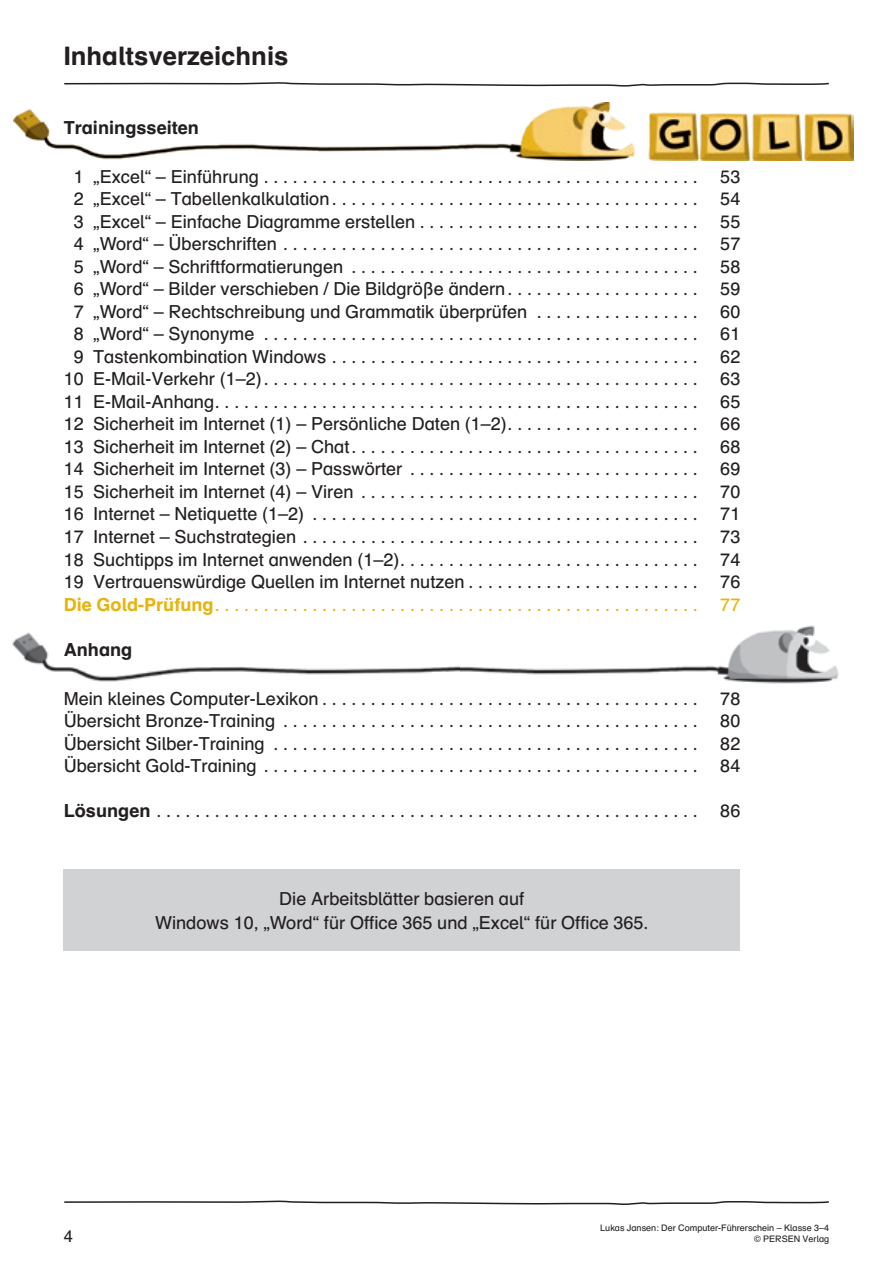
<style>
.page{position:relative;width:893px;height:1263px;background:#fff}
.page>*{position:absolute;margin:0;border:0;box-sizing:border-box;transform-origin:0 0}
.t1{font:700 25.5px "Auer Schulbuch";color:#231f20}
.IVZ{font:18px "Auer Schulbuch";color:#231f20}
.Impressum{font:18px/24px "Auer Schulbuch";color:#231f20;text-align:center}
.IVZ-2{font:18px "Auer Schulbuch";color:#e7b30c}
.IVZ-3{font:700 18px "Auer Schulbuch";color:#231f20}
.t2{font:16.5px "Auer Schulbuch";color:#231f20}
.t3{font:9px/10.8px "Auer Schulbuch";color:#231f20;text-align:right}
.s1{font-weight:700}
</style>
<div class="page">
<svg style="left:64px;top:1200px;width:765px;height:5px"></svg>
<svg style="left:64px;top:82px;width:765px;height:5px"></svg>
<img style="left:14px;top:102px;width:840px;height:59px">
<img style="left:12px;top:632px;width:448px;height:50px">
<img style="left:460px;top:625px;width:379px;height:59px">
<div style="left:64px;top:869px;width:676px;height:81px;background:#d1d2d4"></div>
<h1 class="t1" style="left:64px;top:40px;width:226px">Inhaltsverzeichnis</h1>
<p class="IVZ-3" style="left:64px;top:116px;width:137px">Trainingsseiten</p>
<p class="IVZ" style="left:74px;top:165px;width:623px">1 „Excel“ – Einführung.............................................</p>
<p class="IVZ" style="left:720px;top:165px;width:22px">53</p>
<p class="IVZ" style="left:74px;top:188px;width:668px">2 „Excel“ – Tabellenkalkulation . . . . . . . . . . . . . . . . . . . . . . . . . . . . . . . . . . . . . . 54</p>
<p class="IVZ" style="left:74px;top:210px;width:668px">3 „Excel“ – Einfache Diagramme erstellen . . . . . . . . . . . . . . . . . . . . . . . . . . . . . 55</p>
<p class="IVZ" style="left:74px;top:233px;width:668px">4 „Word“ – Überschriften . . . . . . . . . . . . . . . . . . . . . . . . . . . . . . . . . . . . . . . . . . . 57</p>
<p class="IVZ" style="left:74px;top:255px;width:668px">5 „Word“ – Schriftformatierungen . . . . . . . . . . . . . . . . . . . . . . . . . . . . . . . . . . . . 58</p>
<p class="IVZ" style="left:74px;top:278px;width:668px">6 „Word“ – Bilder verschieben / Die Bildgröße ändern . . . . . . . . . . . . . . . . . . . . 59</p>
<p class="IVZ" style="left:74px;top:300px;width:668px">7 „Word“ – Rechtschreibung und Grammatik überprüfen . . . . . . . . . . . . . . . . . 60</p>
<p class="IVZ" style="left:74px;top:323px;width:668px">8 „Word“ – Synonyme . . . . . . . . . . . . . . . . . . . . . . . . . . . . . . . . . . . . . . . . . . . . . 61</p>
<p class="IVZ" style="left:74px;top:345px;width:668px">9 Tastenkombination Windows . . . . . . . . . . . . . . . . . . . . . . . . . . . . . . . . . . . . . . 62</p>
<p class="IVZ" style="left:64px;top:368px;width:678px">10 E-Mail-Verkehr (1–2) . . . . . . . . . . . . . . . . . . . . . . . . . . . . . . . . . . . . . . . . . . . . . 63</p>
<p class="IVZ" style="left:64px;top:390px;width:678px">11 E-Mail-Anhang . . . . . . . . . . . . . . . . . . . . . . . . . . . . . . . . . . . . . . . . . . . . . . . . . . 65</p>
<p class="IVZ" style="left:64px;top:413px;width:678px">12 Sicherheit im Internet (1) – Persönliche Daten (1–2) . . . . . . . . . . . . . . . . . . . . 66</p>
<p class="IVZ" style="left:64px;top:435px;width:678px">13 Sicherheit im Internet (2) – Chat . . . . . . . . . . . . . . . . . . . . . . . . . . . . . . . . . . . . 68</p>
<p class="IVZ" style="left:64px;top:458px;width:678px">14 Sicherheit im Internet (3) – Passwörter . . . . . . . . . . . . . . . . . . . . . . . . . . . . . . 69</p>
<p class="IVZ" style="left:64px;top:480px;width:678px">15 Sicherheit im Internet (4) – Viren . . . . . . . . . . . . . . . . . . . . . . . . . . . . . . . . . . . 70</p>
<p class="IVZ" style="left:64px;top:503px;width:678px">16 Internet – Netiquette (1–2) . . . . . . . . . . . . . . . . . . . . . . . . . . . . . . . . . . . . . . . . 71</p>
<p class="IVZ" style="left:64px;top:525px;width:678px">17 Internet – Suchstrategien . . . . . . . . . . . . . . . . . . . . . . . . . . . . . . . . . . . . . . . . . 73</p>
<p class="IVZ" style="left:64px;top:548px;width:678px">18 Suchtipps im Internet anwenden (1–2) . . . . . . . . . . . . . . . . . . . . . . . . . . . . . . . 74</p>
<p class="IVZ" style="left:64px;top:570px;width:678px">19 Vertrauenswürdige Quellen im Internet nutzen . . . . . . . . . . . . . . . . . . . . . . . . 76</p>
<p class="IVZ-2" style="left:64px;top:593px;width:678px"><span class="s1">Die Gold-Prüfung</span> . . . . . . . . . . . . . . . . . . . . . . . . . . . . . . . . . . . . . . . . . . . . . . . . . . 77</p>
<p class="IVZ-3" style="left:64px;top:638px;width:70px">Anhang</p>
<p class="IVZ" style="left:64px;top:687px;width:678px">Mein kleines Computer-Lexikon . . . . . . . . . . . . . . . . . . . . . . . . . . . . . . . . . . . . . . . 78</p>
<p class="IVZ" style="left:64px;top:710px;width:678px">Übersicht Bronze-Training . . . . . . . . . . . . . . . . . . . . . . . . . . . . . . . . . . . . . . . . . . . 80</p>
<p class="IVZ" style="left:64px;top:732px;width:678px">Übersicht Silber-Training . . . . . . . . . . . . . . . . . . . . . . . . . . . . . . . . . . . . . . . . . . . . 82</p>
<p class="IVZ" style="left:64px;top:755px;width:678px">Übersicht Gold-Training . . . . . . . . . . . . . . . . . . . . . . . . . . . . . . . . . . . . . . . . . . . . . 84</p>
<p class="IVZ" style="left:64px;top:800px;width:678px"><span class="s1">Lösungen</span> . . . . . . . . . . . . . . . . . . . . . . . . . . . . . . . . . . . . . . . . . . . . . . . . . . . . . . . . 86</p>
<p class="Impressum" style="left:155px;top:886px;width:492px">Die Arbeitsblätter basieren auf<br>Windows 10, „Word“ für Office 365 und „Excel“ für Office 365.</p>
<p class="t2" style="left:64px;top:1225px;width:11px">4</p>
<p class="t3" style="left:600px;top:1222px;width:230px">Lukas Jansen: Der Computer-Führerschein – Klasse 3–4 © PERSEN Verlag</p>
</div>
